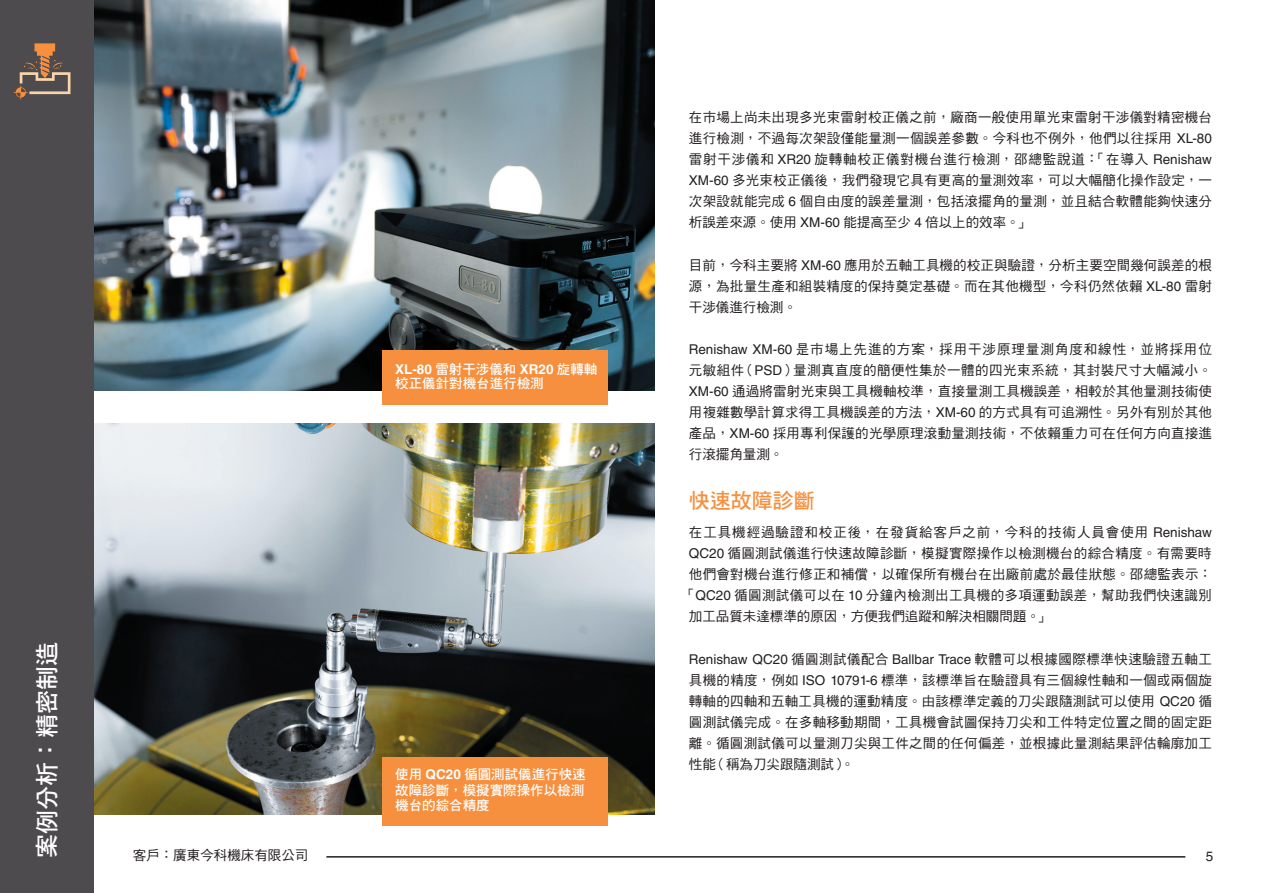
<style>
.page{position:relative;width:1263px;height:893px;background:#fff}
.page>*{position:absolute;margin:0;border:0;box-sizing:border-box;transform-origin:0 0}
.t1{font:24px "DF Hei HK W7";color:#fff}
.t2{font:21px "DF Hei HK W7";color:#f6903f}
.t3{font:13.5px/21px "DF Hei HK W5";letter-spacing:.02em;color:#231f20;text-align:justify}
.t4{font:13.5px "Helvetica LT Std";color:#231f20}
.t5{font:13.5px/15.6px "DF Hei HK W7";color:#fff;text-align:justify}
.t6{font:13.5px "DF Hei HK W5";color:#231f20}
.t7{font:13.5px "DF Hei HK W5";letter-spacing:.07em;color:#231f20}
.t8{font:700 13.5px "Helvetica LT Std";color:#fff}
.s1{font-family:"DF Hei HK W7";font-weight:400}
.s2{font-family:"Helvetica LT Std";font-weight:700}
.s3{font-family:"Helvetica LT Std"}
.s4{font-family:"DF Hei HK W5"}
</style>
<div class="page">
<img style="left:94px;top:0;width:561px;height:391px">
<div style="left:383px;top:350px;width:225px;height:54px;background:#f6903f"></div>
<img style="left:94px;top:423px;width:561px;height:391px">
<div style="left:383px;top:757px;width:225px;height:69px;background:#f6903f"></div>
<hr style="left:326px;top:856px;width:859px;height:2px;background:#231f20">
<div style="left:0;top:0;width:94px;height:893px;background:#4d4b4d"></div>
<svg style="left:14px;top:43px;width:56px;height:56px"></svg>
<p class="t8" style="left:395px;top:361px;width:204px">XL-80 <span class="s1">雷射干涉儀和</span> XR20 <span class="s1">旋轉軸</span></p>
<p class="t5" style="left:395px;top:375px;width:150px">校正儀針對機台進行檢測</p>
<h1 class="t1" style="left:34px;top:858px;width:217px;rotate:-90deg">案例分析：精密制造</h1>
<p class="t6" style="left:133px;top:848px;width:177px">客戶：廣東今科機床有限公司</p>
<p class="t5" style="left:395px;top:766px;width:192px">使用 <span class="s2">QC20</span> 循圓測試儀進行快速故障診斷，模擬實際操作以檢測機台的綜合精度</p>
<p class="t3" style="left:689px;top:107px;width:525px">在市場上尚未出現多光束雷射校正儀之前，廠商一般使用單光束雷射干涉儀對精密機台進行檢測，不過每次架設僅能量測一個誤差參數。今科也不例外，他們以往採用 <span class="s3">XL-80</span>雷射干涉儀和 <span class="s3">XR20</span> 旋轉軸校正儀對機台進行檢測，邵總監說道：「在導入 <span class="s3">Renishaw XM-60</span> 多光束校正儀後，我們發現它具有更高的量測效率，可以大幅簡化操作設定，一次架設就能完成 <span class="s3">6</span> 個自由度的誤差量測，包括滾擺角的量測，並且結合軟體能夠快速分析誤差來源。使用 <span class="s3">XM-60</span> 能提高至少 <span class="s3">4</span> 倍以上的效率。」</p>
<p class="t3" style="left:689px;top:254px;width:525px">目前，今科主要將 <span class="s3">XM-60</span> 應用於五軸工具機的校正與驗證，分析主要空間幾何誤差的根源，為批量生產和組裝精度的保持奠定基礎。而在其他機型，今科仍然依賴 <span class="s3">XL-80</span> 雷射干涉儀進行檢測。</p>
<p class="t3" style="left:689px;top:338px;width:525px"><span class="s3">Renishaw XM-60</span> 是市場上先進的方案，採用干涉原理量測角度和線性，並將採用位元敏組件（<span class="s3">PSD</span>）量測真直度的簡便性集於一體的四光束系統，其封裝尺寸大幅減小。<span class="s3">XM-60</span> 通過將雷射光束與工具機軸校準，直接量測工具機誤差，相較於其他量測技術使用複雜數學計算求得工具機誤差的方法，<span class="s3">XM-60</span> 的方式具有可追溯性。另外有別於其他產品，<span class="s3">XM-60</span> 採用專利保護的光學原理滾動量測技術，不依賴重力可在任何方向直接進行滾擺角量測。</p>
<h2 class="t2" style="left:689px;top:489px;width:127px">快速故障診斷</h2>
<p class="t7" style="left:689px;top:525px;width:524px">在工具機經過驗證和校正後，在發貨給客戶之前，今科的技術人員會使用 <span class="s3">Renishaw</span></p>
<p class="t3" style="left:689px;top:543px;width:524px"><span class="s3">QC20</span> 循圓測試儀進行快速故障診斷，模擬實際操作以檢測機台的綜合精度。有需要時</p>
<p class="t3" style="left:689px;top:564px;width:525px">他們會對機台進行修正和補償，以確保所有機台在出廠前處於最佳狀態。邵總監表示：</p>
<p class="t3" style="left:682px;top:585px;width:531px">「<span class="s3">QC20</span> 循圓測試儀可以在 <span class="s3">10</span> 分鐘內檢測出工具機的多項運動誤差，幫助我們快速識別</p>
<p class="t6" style="left:689px;top:609px;width:363px">加工品質未達標準的原因，方便我們追蹤和解決相關問題。」</p>
<p class="t4" style="left:689px;top:651px;width:524px">Renishaw QC20 <span class="s4">循圓測試儀配合</span> Ballbar Trace <span class="s4">軟體可以根據國際標準快速驗證五軸工</span></p>
<p class="t3" style="left:689px;top:669px;width:524px">具機的精度，例如 <span class="s3">ISO 10791-6</span> 標準，該標準旨在驗證具有三個線性軸和一個或兩個旋轉軸的四軸和五軸工具機的運動精度。由該標準定義的刀尖跟隨測試可以使用 <span class="s3">QC20</span> 循圓測試儀完成。在多軸移動期間，工具機會試圖保持刀尖和工件特定位置之間的固定距離。循圓測試儀可以量測刀尖與工件之間的任何偏差，並根據此量測結果評估輪廓加工性能（稱為刀尖跟隨測試）。</p>
<p class="t4" style="left:1206px;top:849px;width:9px">5</p>
</div>
